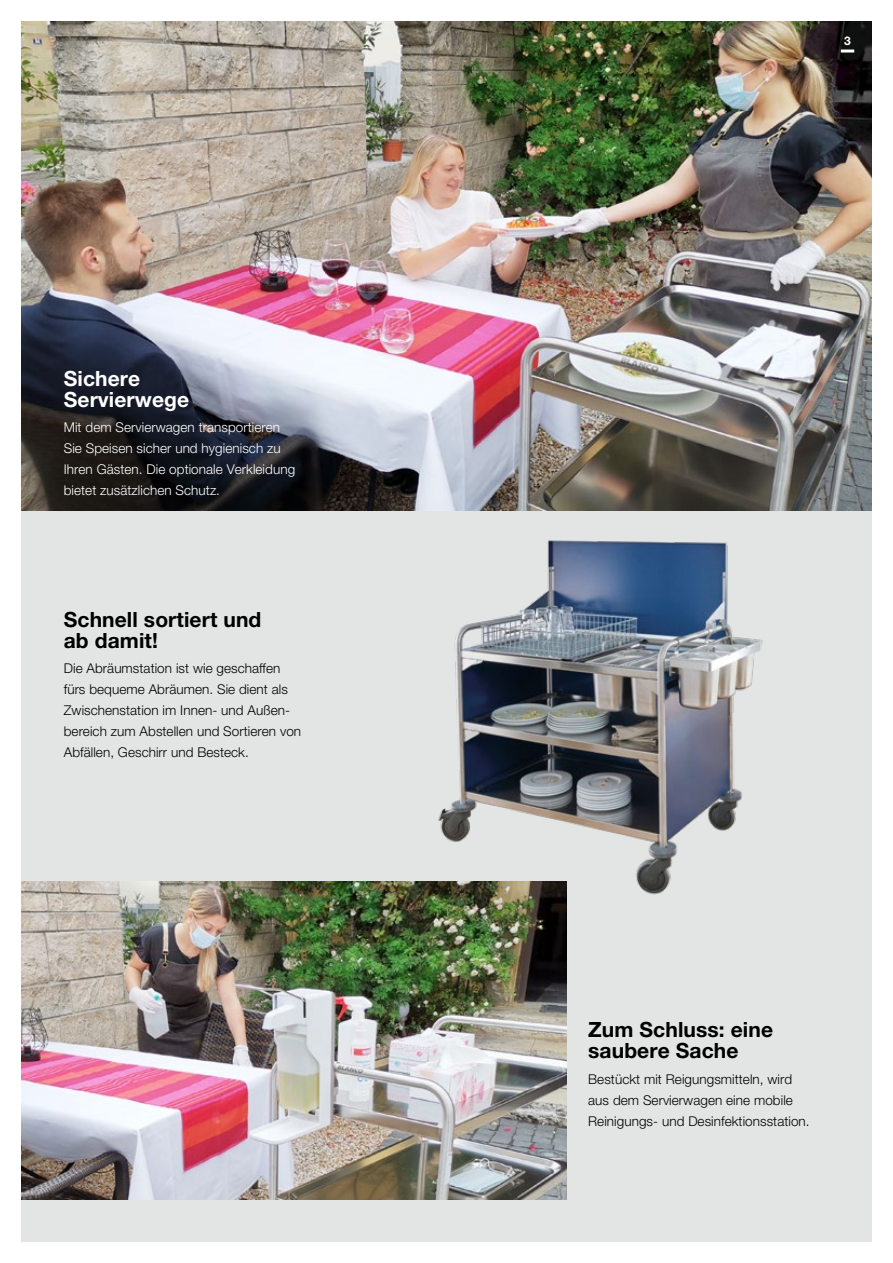
<style>
.page{position:relative;width:893px;height:1263px;background:#fff}
.page>*{position:absolute;margin:0;border:0;box-sizing:border-box;transform-origin:0 0}
.t1{font:700 21px/21px "Helvetica Neue LTW1 G";letter-spacing:.005em;color:#000}
.t2{font:700 21px/21px "Helvetica Neue LTW1 G";letter-spacing:.005em;color:#fff}
.t3{font:300 13.5px/21px "Helvetica Neue LTW1 G";letter-spacing:.005em;color:#000}
.t4{font:300 13.5px/21px "Helvetica Neue LTW1 G";letter-spacing:.005em;color:#fff}
.t5{font:700 12px "Helvetica Neue LTW1 G";color:#fff}
</style>
<div class="page">
<div style="left:21px;top:21px;width:851px;height:1221px;background:#e3e4e4"></div>
<img style="left:21px;top:21px;width:851px;height:489px">
<img style="left:433px;top:540px;width:330px;height:355px">
<img style="left:21px;top:882px;width:546px;height:317px">
<svg style="left:841px;top:50px;width:13px;height:3px"></svg>
<h1 class="t2" style="left:64px;top:367px;width:127px">Sichere<br>Servierwege</h1>
<p class="t4" style="left:64px;top:416px;width:233px">Mit dem Servierwagen transportieren Sie Speisen sicher und hygienisch zu Ihren Gästen. Die optionale Verkleidung bietet zusätzlichen Schutz.</p>
<h1 class="t1" style="left:64px;top:609px;width:199px">Schnell sortiert und ab damit!</h1>
<p class="t3" style="left:64px;top:658px;width:239px">Die Abräumstation ist wie geschaffen fürs bequeme Abräumen. Sie dient als Zwischenstation im Innen- und Außen&shy;bereich zum Abstellen und Sortieren von Abfällen, Geschirr und Besteck.</p>
<p class="t5" style="left:844px;top:33px;width:8px">3</p>
<h1 class="t1" style="left:588px;top:1019px;width:186px">Zum Schluss: eine saubere Sache</h1>
<p class="t3" style="left:588px;top:1068px;width:223px">Bestückt mit Reigungsmitteln, wird aus dem Servierwagen eine mobile<br>Reinigungs- und Desinfektionsstation.</p>
</div>
